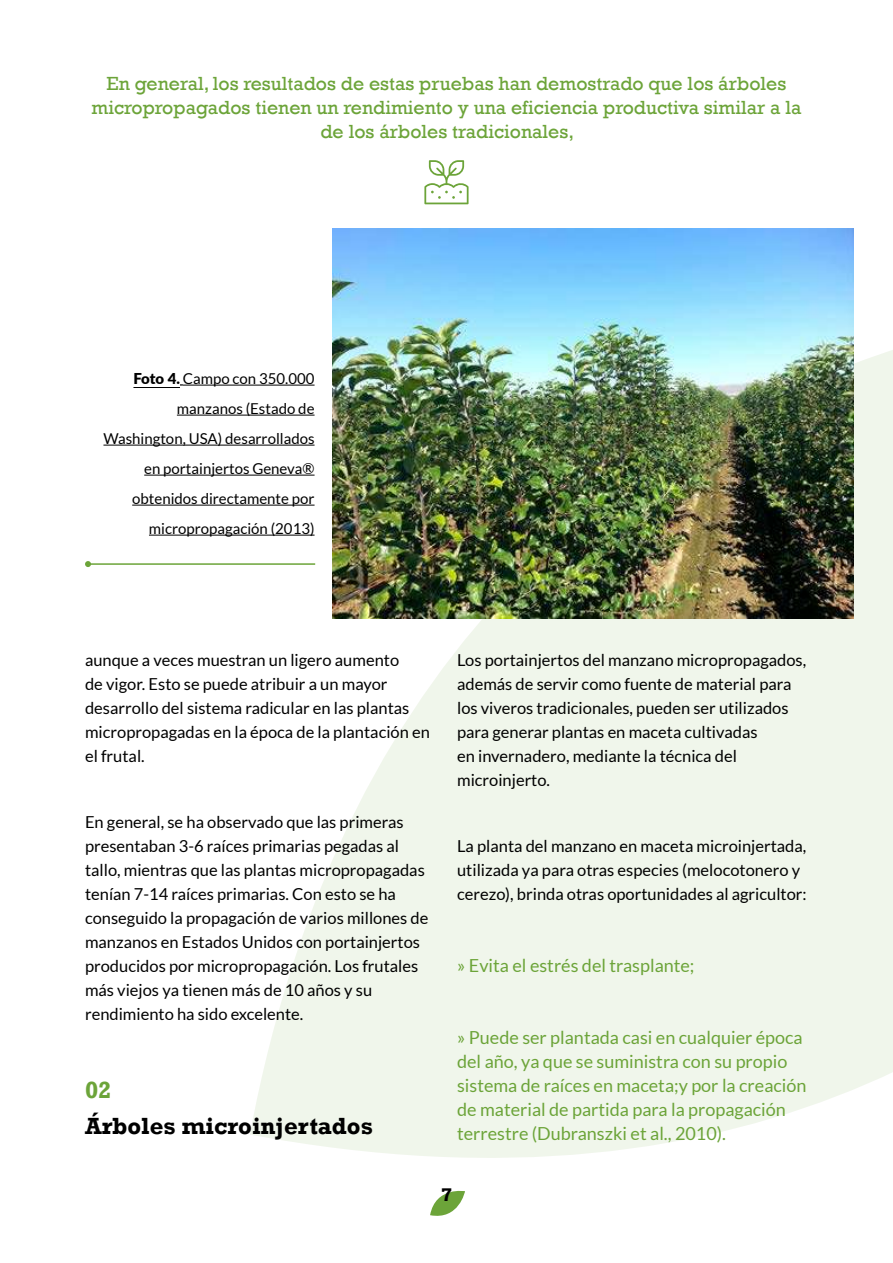
<style>
.page{position:relative;width:893px;height:1263px;background:#fff}
.page>*{position:absolute;margin:0;border:0;box-sizing:border-box;transform-origin:0 0}
.t1{font:700 24px "Rockwell";color:#000}
.t2{font:700 24px "Rockwell";color:#6ca439}
.t3{font:19.5px/24px "Rockwell";color:#6ca439;text-align:center}
.t4{font:18px/24px "Lato";color:#6ca439}
.t5{font:18px "Roboto Slab";color:#000}
.t6{font:16.5px/24px "Lato";color:#000}
.t7{font:15px/30px "Lato";color:#000;text-align:right}
.s1{font-weight:900}
</style>
<div class="page">
<svg style="left:250px;top:350px;width:643px;height:808px;fill:#f0f6eb"></svg>
<svg style="left:430px;top:1190px;width:35px;height:26px"></svg>
<hr style="left:88px;top:563px;width:227px;height:2px;background:#6ca439">
<svg style="left:85px;top:561px;width:6px;height:6px"></svg>
<svg style="left:424px;top:160px;width:45px;height:44px"></svg>
<hr style="left:133px;top:387px;width:47px;height:1px;background:#000">
<hr style="left:183px;top:385px;width:132px;height:1px;background:#000">
<hr style="left:177px;top:415px;width:138px;height:1px;background:#000">
<hr style="left:103px;top:445px;width:212px;height:1px;background:#000">
<hr style="left:144px;top:475px;width:171px;height:1px;background:#000">
<hr style="left:132px;top:505px;width:183px;height:1px;background:#000">
<hr style="left:149px;top:535px;width:166px;height:1px;background:#000">
<img style="left:332px;top:228px;width:522px;height:390px">
<p class="t3" style="left:92px;top:72px;width:711px">En general, los resultados de estas pruebas han demostrado que los árboles micropropagados tienen un rendimiento y una eficiencia productiva similar a la de los árboles tradicionales,</p>
<p class="t7" style="left:103px;top:363px;width:213px"><span class="s1">Foto 4.</span> Campo con 350.000 manzanos (Estado de<br>Washington, USA) desarrollados en portainjertos Geneva® obtenidos directamente por micropropagación (2013)</p>
<p class="t6" style="left:85px;top:648px;width:346px">aunque a veces muestran un ligero aumento<br>de vigor. Esto se puede atribuir a un mayor desarrollo del sistema radicular en las plantas micropropagadas en la época de la plantación en el frutal.</p>
<p class="t6" style="left:85px;top:810px;width:345px">En general, se ha observado que las primeras presentaban 3-6 raíces primarias pegadas al tallo, mientras que las plantas micropropagadas tenían 7-14 raíces primarias. Con esto se ha conseguido la propagación de varios millones de manzanos en Estados Unidos con portainjertos producidos por micropropagación. Los frutales más viejos ya tienen más de 10 años y su rendimiento ha sido excelente.</p>
<h1 class="t2" style="left:85px;top:1075px;width:28px">02</h1>
<h1 class="t1" style="left:85px;top:1111px;width:289px">Árboles microinjertados</h1>
<p class="t6" style="left:457px;top:648px;width:351px">Los portainjertos del manzano micropropagados, además de servir como fuente de material para los viveros tradicionales, pueden ser utilizados para generar plantas en maceta cultivadas<br>en invernadero, mediante la técnica del microinjerto.</p>
<p class="t6" style="left:457px;top:834px;width:351px">La planta del manzano en maceta microinjertada, utilizada ya para otras especies (melocotonero y cerezo), brinda otras oportunidades al agricultor:</p>
<p class="t4" style="left:457px;top:953px;width:239px">» Evita el estrés del trasplante;</p>
<p class="t4" style="left:457px;top:1025px;width:351px">» Puede ser plantada casi en cualquier época del año, ya que se suministra con su propio sistema de raíces en maceta;y por la creación de material de partida para la propagación terrestre (Dubranszki et al., 2010).</p>
<p class="t5" style="left:442px;top:1182px;width:11px">7</p>
</div>
